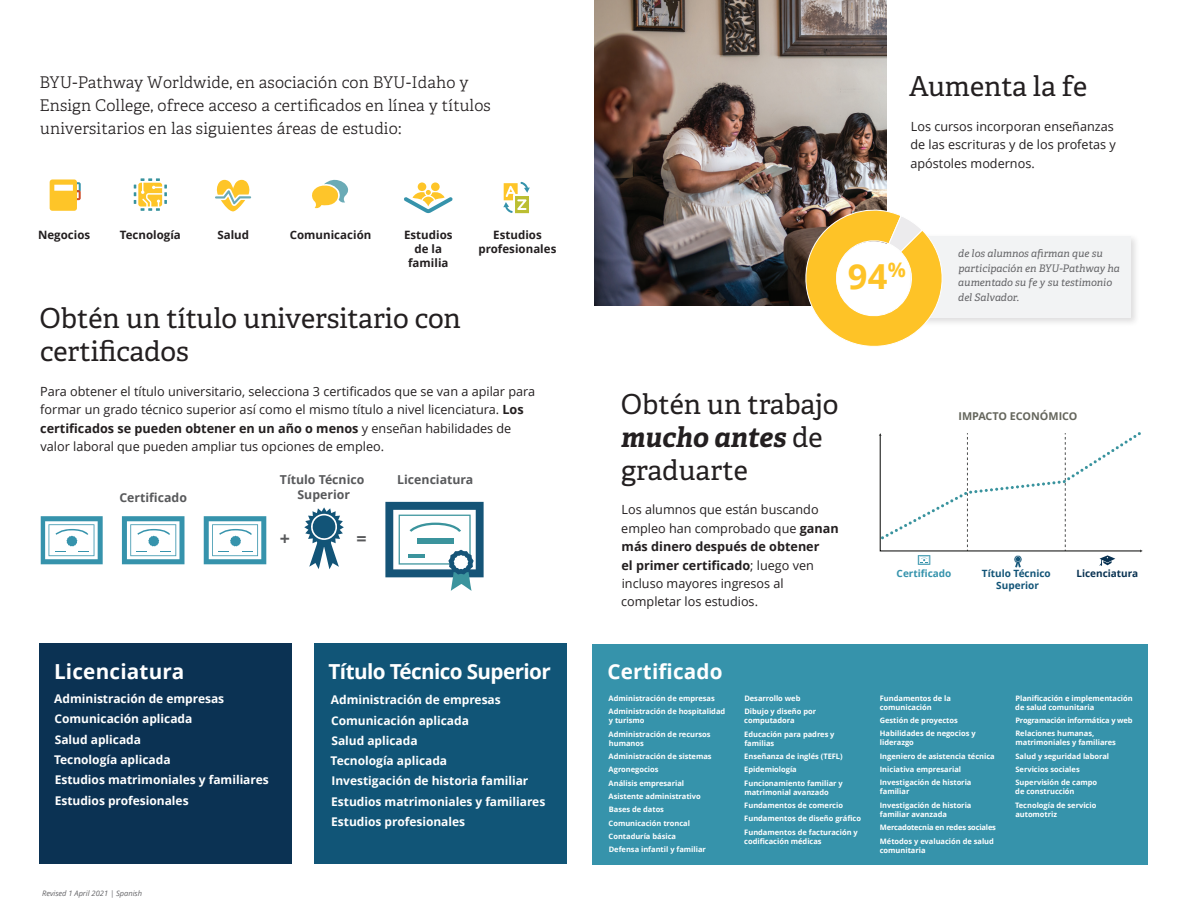
<style>
.page{position:relative;width:1188px;height:918px;background:#fff}
.page>*{position:absolute;margin:0;border:0;box-sizing:border-box;transform-origin:0 0}
.t1{font:700 34.5px "Zoramlds Lat";color:#fec327}
.t2{font:27.6px/33.2px "Helam Slablds Lat";letter-spacing:-.005em;color:#231f20}
.t3{font:700 20.7px "Zoramlds Lat";letter-spacing:.01em;color:#fff}
.t4{font:700 20.7px "Zoramlds Lat";letter-spacing:-.03em;color:#fff}
.t5{font:700 17.85px "Zoramlds Lat";color:#58595b}
.t6{font:300 16.05px/23px "Helam Slablds Lat";letter-spacing:.01em;color:#231f20}
.t7{font:12.6px/18.5px "Zoramlds Lat";color:#231f20}
.t8{font:700 12.3px/14.7px "Zoramlds Lat";color:#58595b;text-align:center}
.t9{font:700 12px/20.2px "Zoramlds Lat";color:#fff}
.t10{font:700 11.55px/13.8px "Zoramlds Lat";letter-spacing:.005em;color:#231f20;text-align:center}
.t11{font:700 10.8px "Zoramlds Lat";color:#65665d}
.t12{font:italic 10.35px/15px "Helam Slablds Lat";color:#636366}
.t13{font:700 10.05px/12px "Zoramlds Lat";color:#125477;text-align:center}
.t14{font:700 10.05px "Zoramlds Lat";color:#093252}
.t15{font:700 10.05px "Zoramlds Lat";color:#3593ac}
.t16{font:700 7.5px/13.4px "Zoramlds Lat";color:#fff}
.t17{font:700 7.5px/13.4px "Zoramlds Lat";letter-spacing:-.02em;color:#fff}
.t18{font:italic 7.5px "Zoramlds Lat";color:#636366}
.s1{font-weight:700}
.s2{font-weight:700;font-style:italic}
</style>
<div class="page">
<div style="left:314px;top:644px;width:253px;height:220px;background:#157"></div>
<div style="left:40px;top:643px;width:252px;height:221px;background:#0b3253"></div>
<svg style="left:122px;top:516px;width:62px;height:48px"></svg>
<svg style="left:204px;top:516px;width:62px;height:48px"></svg>
<svg style="left:42px;top:516px;width:61px;height:48px"></svg>
<svg style="left:304px;top:507px;width:40px;height:62px"></svg>
<svg style="left:385px;top:502px;width:98px;height:89px"></svg>
<div style="left:417px;top:538px;width:36px;height:6px;background:#3b949d"></div>
<svg style="left:215px;top:180px;width:36px;height:31px"></svg>
<svg style="left:312px;top:179px;width:37px;height:30px"></svg>
<svg style="left:50px;top:179px;width:31px;height:32px"></svg>
<div style="left:431px;top:182px;width:9px;height:9px;background:#fec528;border-radius:50%"></div>
<div style="left:418px;top:182px;width:8px;height:9px;background:#fec528;border-radius:50%"></div>
<svg style="left:404px;top:190px;width:49px;height:23px"></svg>
<svg style="left:134px;top:178px;width:33px;height:33px"></svg>
<svg style="left:503px;top:182px;width:27px;height:31px"></svg>
<div style="left:908px;top:234px;width:232px;height:93px;background:#231f20;opacity:.15"></div>
<div style="left:910px;top:236px;width:220px;height:81px;background:#f2f3f4"></div>
<div style="left:593px;top:644px;width:555px;height:220px;background:#3693ab"></div>
<img style="left:594px;top:0;width:293px;height:306px">
<svg style="left:879px;top:432px;width:264px;height:136px"></svg>
<svg style="left:799px;top:206px;width:150px;height:141px"></svg>
<div style="left:836px;top:241px;width:74px;height:74px;background:#fff;border-radius:50%"></div>
<h3 class="t6" style="left:39px;top:70px;width:453px">BYU-Pathway Worldwide, en asociación con BYU-Idaho y<br>Ensign College, ofrece acceso a certificados en línea y títulos universitarios en las siguientes áreas de estudio:</h3>
<h3 class="t10" style="left:38px;top:228px;width:54px">Negocios</h3>
<h3 class="t10" style="left:120px;top:228px;width:63px">Tecnología</h3>
<h3 class="t10" style="left:404px;top:228px;width:50px">Estudios de la familia</h3>
<h3 class="t10" style="left:478px;top:228px;width:79px">Estudios profesionales</h3>
<h3 class="t10" style="left:217px;top:228px;width:33px">Salud</h3>
<h3 class="t10" style="left:290px;top:228px;width:83px">Comunicación</h3>
<h2 class="t2" style="left:40px;top:301px;width:423px">Obtén un título universitario con certificados</h2>
<p class="t7" style="left:40px;top:382px;width:496px">Para obtener el título universitario, selecciona 3 certificados que se van a apilar para formar un grado técnico superior así como el mismo título a nivel licenciatura. <span class="s1">Los certificados se pueden obtener en un año o menos</span> y enseñan habilidades de valor laboral que pueden ampliar tus opciones de empleo.</p>
<h3 class="t8" style="left:119px;top:490px;width:69px">Certificado</h3>
<h3 class="t8" style="left:280px;top:472px;width:86px">Título Técnico<br>Superior</h3>
<h3 class="t8" style="left:397px;top:472px;width:78px">Licenciatura</h3>
<h3 class="t5" style="left:357px;top:526px;width:12px">=</h3>
<h3 class="t5" style="left:280px;top:526px;width:12px">+</h3>
<h3 class="t3" style="left:54px;top:657px;width:132px">Licenciatura</h3>
<h3 class="t4" style="left:329px;top:657px;width:224px">Título Técnico Superior</h3>
<h3 class="t9" style="left:54px;top:689px;width:216px">Administración de empresas<br>Comunicación aplicada<br>Salud aplicada<br>Tecnología aplicada<br>Estudios matrimoniales y familiares<br>Estudios profesionales</h3>
<h3 class="t9" style="left:331px;top:690px;width:216px">Administración de empresas<br>Comunicación aplicada<br>Salud aplicada<br>Tecnología aplicada<br>Investigación de historia familiar<br>Estudios matrimoniales y familiares<br>Estudios profesionales</h3>
<p class="t18" style="left:42px;top:888px;width:101px">Revised 1 April 2021 | Spanish</p>
<h2 class="t2" style="left:909px;top:70px;width:179px">Aumenta la fe</h2>
<h3 class="t7" style="left:910px;top:117px;width:207px">Los cursos incorporan enseñanzas de las escrituras y de los profetas y apóstoles modernos.</h3>
<h1 class="t1" style="left:848px;top:252px;width:60px">94<sup>%</sup></h1>
<h3 class="t12" style="left:958px;top:245px;width:163px">de los alumnos afirman que su participación en BYU-Pathway ha aumentado su fe y su testimonio del Salvador.</h3>
<h2 class="t2" style="left:621px;top:387px;width:219px">Obtén un trabajo <span class="s2">mucho antes</span> de graduarte</h2>
<h3 class="t7" style="left:621px;top:500px;width:219px">Los alumnos que están buscando empleo han comprobado que <span class="s1">ganan más dinero después de obtener<br>el primer certificado</span>; luego ven incluso mayores ingresos al completar los estudios.</h3>
<h3 class="t3" style="left:608px;top:658px;width:117px">Certificado</h3>
<h3 class="t11" style="left:958px;top:408px;width:121px">IMPACTO ECONÓMICO</h3>
<h3 class="t15" style="left:897px;top:566px;width:56px">Certificado</h3>
<h3 class="t13" style="left:982px;top:567px;width:70px">Título Técnico<br>Superior</h3>
<h3 class="t14" style="left:1076px;top:566px;width:63px">Licenciatura</h3>
<p class="t16" style="left:609px;top:691px;width:118px">Administración de empresas<br>Administración de hospitalidad</p>
<p class="t16" style="left:609px;top:714px;width:103px">y turismo<br>Administración de recursos</p>
<p class="t16" style="left:609px;top:736px;width:105px">humanos<br>Administración de sistemas<br>Agronegocios<br>Análisis empresarial<br>Asistente administrativo<br>Bases de datos<br>Comunicación troncal<br>Contaduría básica<br>Defensa infantil y familiar</p>
<p class="t16" style="left:744px;top:691px;width:73px">Desarrollo web<br>Dibujo y diseño por</p>
<p class="t16" style="left:744px;top:714px;width:92px">computadora<br>Educación para padres y</p>
<p class="t16" style="left:744px;top:736px;width:100px">familias<br>Enseñanza de inglés (TEFL)<br>Epidemiología<br>Funcionamiento familiar y</p>
<p class="t16" style="left:744px;top:785px;width:118px">matrimonial avanzado<br>Fundamentos de comercio<br>Fundamentos de diseño gráfico<br>Fundamentos de facturación y</p>
<p class="t16" style="left:744px;top:834px;width:79px">codificación médicas</p>
<p class="t16" style="left:880px;top:693px;width:73px;line-height:9px">Fundamentos de la comunicación</p>
<p class="t16" style="left:880px;top:714px;width:97px">Gestión de proyectos<br>Habilidades de negocios y</p>
<p class="t16" style="left:880px;top:736px;width:116px">liderazgo<br>Ingeniero de asistencia técnica<br>Iniciativa empresarial<br>Investigación de historia</p>
<p class="t16" style="left:880px;top:785px;width:93px">familiar<br>Investigación de historia</p>
<p class="t16" style="left:880px;top:807px;width:118px">familiar avanzada<br>Mercadotecnia en redes sociales<br>Métodos y evaluación de salud</p>
<p class="t16" style="left:880px;top:843px;width:47px">comunitaria</p>
<p class="t16" style="left:1015px;top:693px;width:119px;line-height:9px">Planificación e implementación de salud comunitaria</p>
<p class="t17" style="left:1015px;top:714px;width:119px">Programación informática y web<br>Relaciones humanas,</p>
<p class="t16" style="left:1015px;top:736px;width:102px">matrimoniales y familiares<br>Salud y seguridad laboral<br>Servicios sociales<br>Supervisión de campo</p>
<p class="t16" style="left:1015px;top:785px;width:83px">de construcción<br>Tecnología de servicio</p>
<p class="t16" style="left:1015px;top:807px;width:43px">automotriz</p>
</div>
